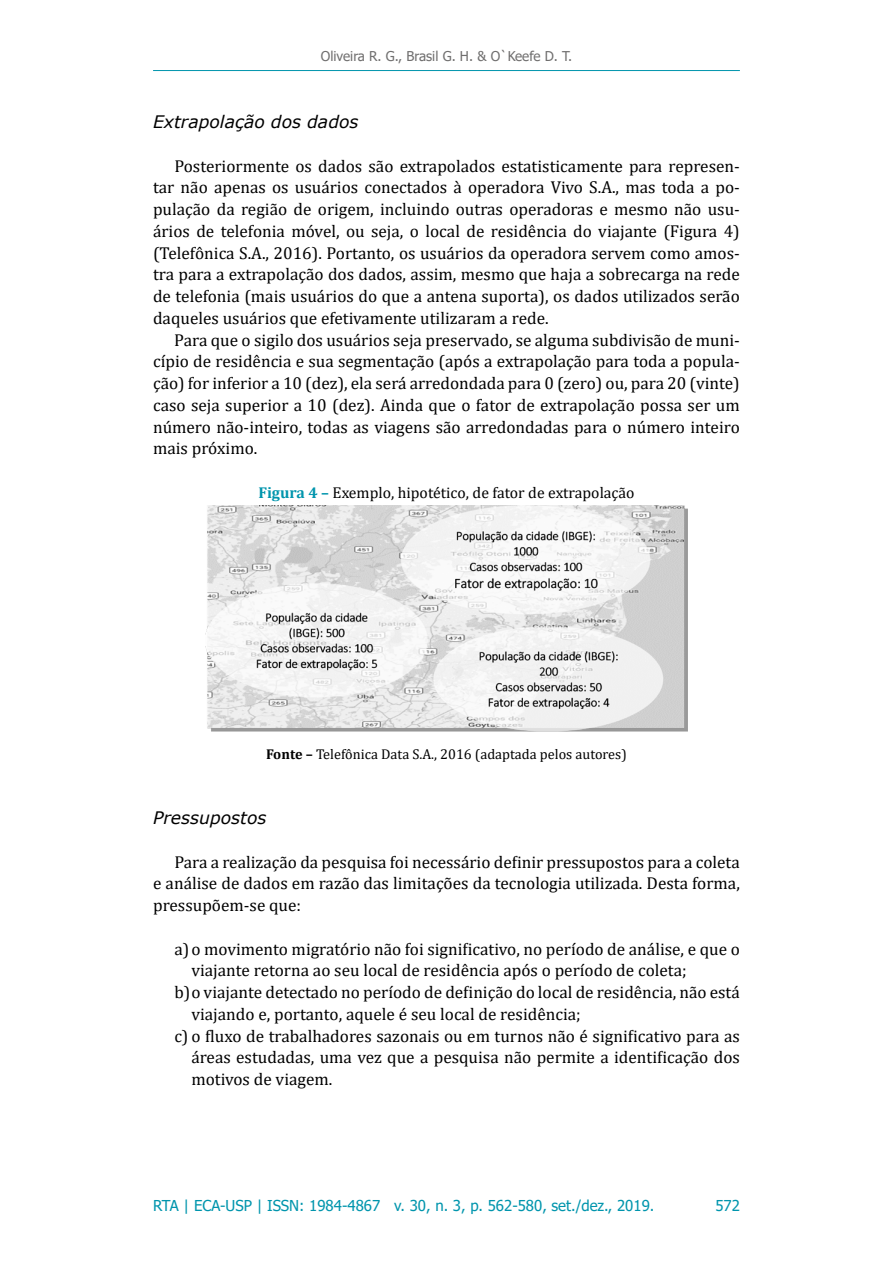
<style>
.page{position:relative;width:893px;height:1263px;background:#fff}
.page>*{position:absolute;margin:0;border:0;box-sizing:border-box;transform-origin:0 0}
.t1{font:17.25px/21.8px "Cambria";color:#000;text-align:justify}
.t2{font:italic 17.25px "Verdana";color:#000}
.t3{font:15.75px "Cambria";color:#000}
.t4{font:15px "Tahoma";color:#0095ad}
.t5{font:14.25px "Cambria";color:#000}
.t6{font:13.5px "Tahoma";color:#706f6f}
.s1{font-weight:700;color:#0095ad}
.s2{font-weight:700}
</style>
<div class="page">
<hr style="left:153px;top:70px;width:587px;height:1px;background:#0095ad">
<img style="left:205px;top:505px;width:483px;height:226px">
<p class="t6" style="left:321px;top:47px;width:253px">Oliveira R. G., Brasil G. H. &amp; O`Keefe D. T.</p>
<p class="t2" style="left:153px;top:110px;width:207px">Extrapolação dos dados</p>
<p class="t1" style="left:153px;top:155px;width:588px;text-indent:21px">Posteriormente os dados são extrapolados estatisticamente para represen&shy;tar não apenas os usuários conectados à operadora Vivo S.A., mas toda a po&shy;pulação da região de origem, incluindo outras operadoras e mesmo não usu&shy;ários de telefonia móvel, ou seja, o local de residência do viajante (Figura 4) (Telefônica S.A., 2016). Portanto, os usuários da operadora servem como amos&shy;tra para a extrapolação dos dados, assim, mesmo que haja a sobrecarga na rede de telefonia (mais usuários do que a antena suporta), os dados utilizados serão daqueles usuários que efetivamente utilizaram a rede.</p>
<p class="t1" style="left:153px;top:329px;width:588px;text-indent:21px">Para que o sigilo dos usuários seja preservado, se alguma subdivisão de muni&shy;cípio de residência e sua segmentação (após a extrapolação para toda a popula&shy;ção) for inferior a 10 (dez), ela será arredondada para 0 (zero) ou, para 20 (vinte) caso seja superior a 10 (dez). Ainda que o fator de extrapolação possa ser um número não-inteiro, todas as viagens são arredondadas para o número inteiro mais próximo.</p>
<p class="t3" style="left:258px;top:483px;width:378px"><span class="s1">Figura 4 –</span> Exemplo, hipotético, de fator de extrapolação</p>
<p class="t5" style="left:266px;top:746px;width:362px"><span class="s2">Fonte –</span> Telefônica Data S.A., 2016 (adaptada pelos autores)</p>
<p class="t2" style="left:153px;top:806px;width:115px">Pressupostos</p>
<p class="t1" style="left:153px;top:851px;width:588px;text-indent:21px">Para a realização da pesquisa foi necessário definir pressupostos para a coleta e análise de dados em razão das limitações da tecnologia utilizada. Desta forma, pressupõem-se que:</p>
<p class="t1" style="left:174px;top:938px;width:567px">a)o movimento migratório não foi significativo, no período de análise, e que o</p>
<p class="t1" style="left:191px;top:959px;width:497px">viajante retorna ao seu local de residência após o período de coleta;</p>
<p class="t1" style="left:174px;top:981px;width:567px">b)o viajante detectado no período de definição do local de residência, não está</p>
<p class="t1" style="left:191px;top:1003px;width:391px">viajando e, portanto, aquele é seu local de residência;</p>
<p class="t1" style="left:174px;top:1025px;width:567px">c) o fluxo de trabalhadores sazonais ou em turnos não é significativo para as</p>
<p class="t1" style="left:191px;top:1046px;width:550px">áreas estudadas, uma vez que a pesquisa não permite a identificação dos</p>
<p class="t1" style="left:191px;top:1068px;width:143px">motivos de viagem.</p>
<p class="t4" style="left:153px;top:1196px;width:503px">RTA | ECA-USP | ISSN: 1984-4867 v. 30, n. 3, p. 562-580, set./dez., 2019.</p>
<p class="t4" style="left:715px;top:1196px;width:26px">572</p>
</div>
